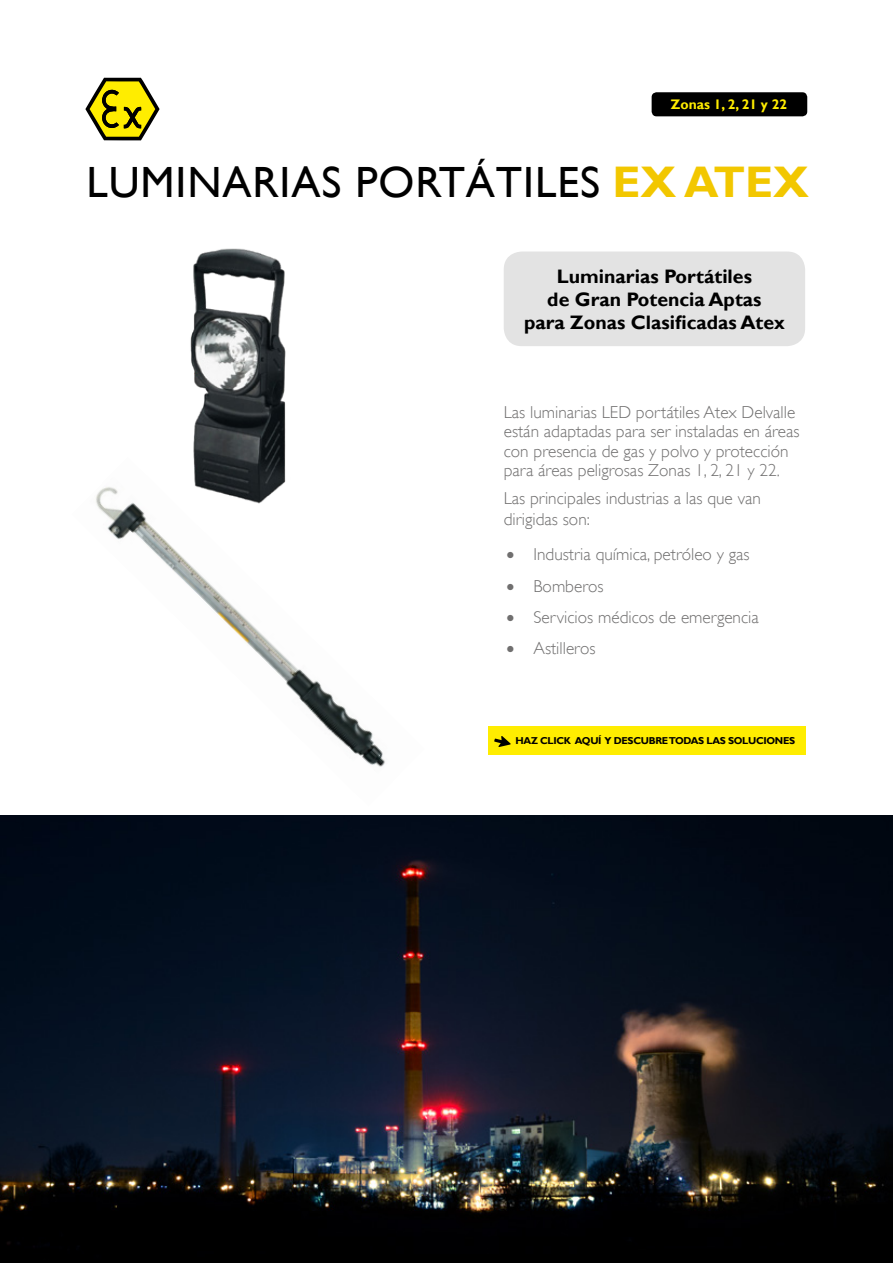
<style>
.page{position:relative;width:893px;height:1263px;background:#fff}
.page>*{position:absolute;margin:0;border:0;box-sizing:border-box;transform-origin:0 0}
.t1{font:43.65px "Gill Sans";letter-spacing:.02em;color:#000}
.t2{font:700 19.5px/23px "Gill Sans";color:#000;text-align:center}
.t3{font:300 17.25px/19.5px "Gill Sans";color:#706f6f}
.t4{font:300 17.25px "Gill Sans";color:#706f6f}
.t5{font:700 13.8px "Gill Sans";color:#ffed00}
.t6{font:700 10.05px "Gill Sans";letter-spacing:-.03em;color:#000}
.s1{font-weight:700;font-size:44.25px;color:#f2c700}
</style>
<div class="page">
<div style="left:488px;top:727px;width:317px;height:28px;background:#ffed00"></div>
<svg style="left:494px;top:736px;width:17px;height:11px"></svg>
<svg style="left:85px;top:77px;width:75px;height:63px"></svg>
<div style="left:504px;top:252px;width:301px;height:94px;background:#e3e3e3;border-radius:18px"></div>
<div style="left:652px;top:92px;width:155px;height:24px;background:#000;border-radius:5px"></div>
<img style="left:190px;top:248px;width:96px;height:209px">
<img style="left:96px;top:457px;width:289px;height:310px">
<img style="left:0;top:815px;width:893px;height:448px">
<p class="t5" style="left:671px;top:96px;width:118px">Zonas 1, 2, 21 y 22</p>
<h1 class="t1" style="left:86px;top:157px;width:724px">LUMINARIAS PORTÁTILES <span class="s1">EX ATEX</span></h1>
<p class="t2" style="left:524px;top:265px;width:262px">Luminarias Portátiles<br>de Gran Potencia Aptas<br>para Zonas Clasificadas Atex</p>
<p class="t3" style="left:504px;top:402px;width:297px">Las luminarias LED portátiles Atex Delvalle están adaptadas para ser instaladas en áreas con presencia de gas y polvo y protección para áreas peligrosas Zonas 1, 2, 21 y 22.</p>
<p class="t3" style="left:504px;top:488px;width:259px;line-height:20.7px">Las principales industrias a las que van dirigidas son:</p>
<p class="t4" style="left:506px;top:545px;width:245px">• Industria química, petróleo y gas</p>
<p class="t4" style="left:506px;top:576px;width:99px">• Bomberos</p>
<p class="t4" style="left:506px;top:607px;width:254px">• Servicios médicos de emergencia</p>
<p class="t4" style="left:506px;top:639px;width:91px">• Astilleros</p>
<p class="t6" style="left:515px;top:735px;width:281px">HAZ CLICK AQUÍ Y DESCUBRE TODAS LAS SOLUCIONES</p>
</div>
